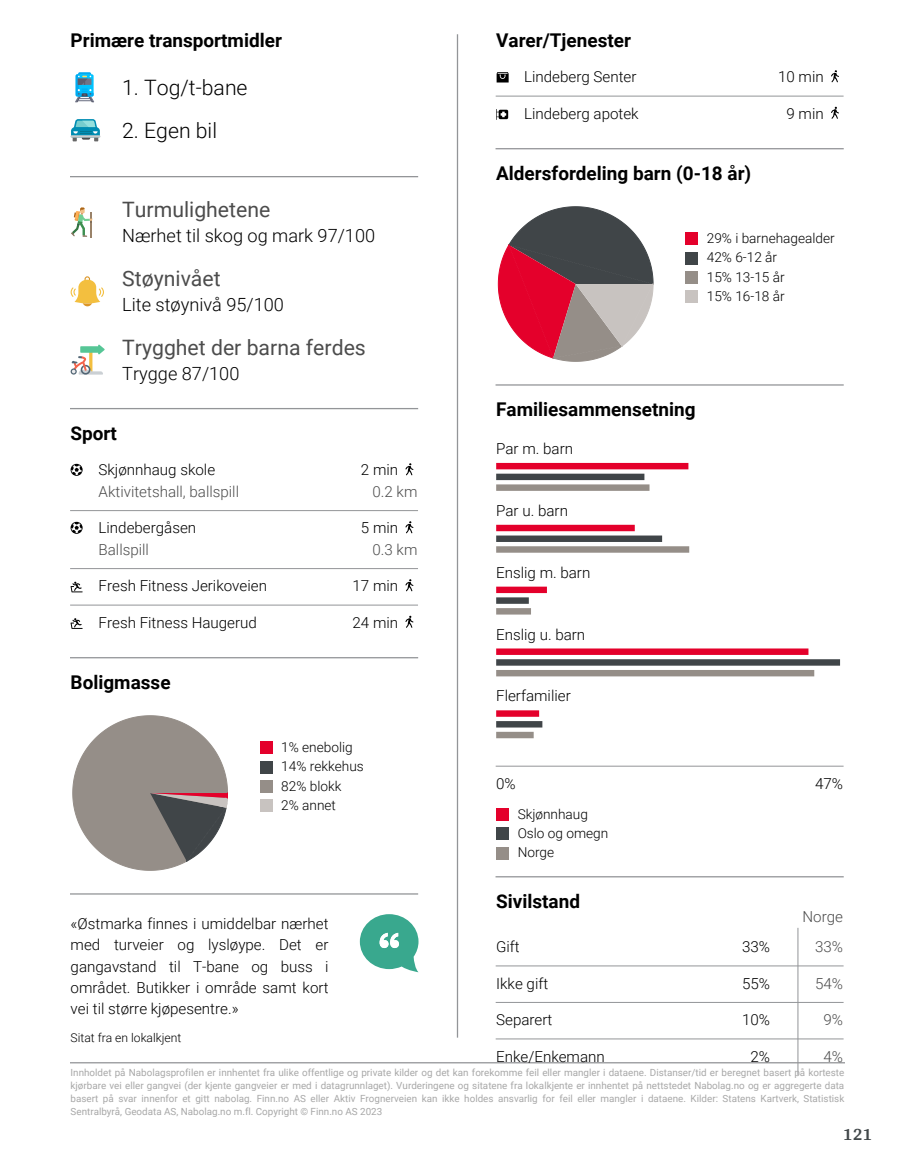
<style>
.page{position:relative;width:915px;height:1172px;background:#fff}
.page>*{position:absolute;margin:0;border:0;box-sizing:border-box;transform-origin:0 0}
.t1{font:21.15px "Roboto";color:#4c4c4c}
.t2{font:300 21.15px "Roboto";color:#000}
.t3{font:700 18.9px "Roboto";color:#000}
.t4{font:300 18.15px "Roboto";color:#000}
.t5{font:700 18px "Arya";color:#414749}
.t6{font:300 15.15px/21.5px "Roboto";color:#000;text-align:justify}
.t7{font:300 15.15px "Roboto";color:#4c4c4c}
.t8{font:300 13.65px/19.4px "Roboto";color:#000}
.t9{font:300 12.15px "Roboto";color:#000}
.t10{font:9.9px/12.9px "Roboto";color:#a8a8a8;text-align:justify}
</style>
<div class="page">
<hr style="left:456px;top:35px;width:2px;height:1002px;background:#939598">
<hr style="left:71px;top:1062px;width:773px;height:1px;background:#939598">
<svg style="left:75px;top:72px;width:19px;height:30px"></svg>
<svg style="left:71px;top:119px;width:29px;height:22px"></svg>
<hr style="left:71px;top:176px;width:346px;height:1px;background:#939598">
<svg style="left:71px;top:207px;width:22px;height:30px"></svg>
<svg style="left:71px;top:276px;width:33px;height:30px"></svg>
<svg style="left:71px;top:344px;width:34px;height:31px"></svg>
<hr style="left:71px;top:408px;width:346px;height:1px;background:#939598">
<svg style="left:71px;top:464px;width:12px;height:12px"></svg>
<svg style="left:405px;top:463px;width:8px;height:12px"></svg>
<hr style="left:71px;top:510px;width:346px;height:1px;background:#939598">
<svg style="left:71px;top:522px;width:12px;height:12px"></svg>
<svg style="left:405px;top:521px;width:8px;height:12px"></svg>
<hr style="left:71px;top:568px;width:346px;height:1px;background:#939598">
<svg style="left:71px;top:582px;width:12px;height:10px"></svg>
<svg style="left:405px;top:579px;width:8px;height:12px"></svg>
<hr style="left:71px;top:605px;width:346px;height:1px;background:#939598">
<svg style="left:71px;top:618px;width:12px;height:11px"></svg>
<svg style="left:405px;top:616px;width:8px;height:12px"></svg>
<hr style="left:71px;top:657px;width:346px;height:1px;background:#939598">
<svg style="left:72px;top:715px;width:156px;height:156px"></svg>
<div style="left:260px;top:741px;width:12px;height:13px;background:#e4002b"></div>
<div style="left:260px;top:761px;width:12px;height:13px;background:#404548"></div>
<div style="left:260px;top:780px;width:12px;height:13px;background:#958e88"></div>
<div style="left:260px;top:799px;width:12px;height:13px;background:#c8c3c0"></div>
<hr style="left:71px;top:893px;width:346px;height:1px;background:#939598">
<svg style="left:360px;top:914px;width:58px;height:58px"></svg>
<svg style="left:496px;top:72px;width:12px;height:11px"></svg>
<svg style="left:831px;top:70px;width:7px;height:12px"></svg>
<hr style="left:496px;top:96px;width:346px;height:1px;background:#939598">
<svg style="left:496px;top:109px;width:12px;height:11px"></svg>
<svg style="left:831px;top:107px;width:7px;height:12px"></svg>
<hr style="left:496px;top:148px;width:346px;height:1px;background:#939598">
<svg style="left:497px;top:206px;width:156px;height:156px"></svg>
<div style="left:685px;top:232px;width:13px;height:13px;background:#e4002b"></div>
<div style="left:685px;top:252px;width:13px;height:13px;background:#404548"></div>
<div style="left:685px;top:271px;width:13px;height:13px;background:#958e88"></div>
<div style="left:685px;top:290px;width:13px;height:13px;background:#c8c3c0"></div>
<hr style="left:496px;top:384px;width:346px;height:2px;background:#939598">
<div style="left:496px;top:463px;width:192px;height:6px;background:#e4002b"></div>
<div style="left:496px;top:474px;width:148px;height:6px;background:#404548"></div>
<div style="left:496px;top:484px;width:153px;height:7px;background:#958e88"></div>
<div style="left:496px;top:525px;width:138px;height:6px;background:#e4002b"></div>
<div style="left:496px;top:535px;width:166px;height:7px;background:#404548"></div>
<div style="left:496px;top:546px;width:193px;height:7px;background:#958e88"></div>
<div style="left:496px;top:587px;width:50px;height:6px;background:#e4002b"></div>
<div style="left:496px;top:597px;width:32px;height:7px;background:#404548"></div>
<div style="left:496px;top:608px;width:35px;height:6px;background:#958e88"></div>
<div style="left:496px;top:648px;width:312px;height:7px;background:#e4002b"></div>
<div style="left:496px;top:659px;width:343px;height:7px;background:#404548"></div>
<div style="left:496px;top:670px;width:318px;height:6px;background:#958e88"></div>
<div style="left:496px;top:710px;width:43px;height:7px;background:#e4002b"></div>
<div style="left:496px;top:721px;width:46px;height:6px;background:#404548"></div>
<div style="left:496px;top:732px;width:37px;height:6px;background:#958e88"></div>
<hr style="left:496px;top:766px;width:346px;height:1px;background:#939598">
<div style="left:496px;top:808px;width:13px;height:13px;background:#e4002b"></div>
<div style="left:496px;top:827px;width:13px;height:13px;background:#404548"></div>
<div style="left:496px;top:847px;width:13px;height:12px;background:#958e88"></div>
<hr style="left:496px;top:876px;width:346px;height:1px;background:#939598">
<hr style="left:797px;top:928px;width:1px;height:146px;background:#939598">
<hr style="left:496px;top:966px;width:346px;height:1px;background:#939598">
<hr style="left:496px;top:1002px;width:346px;height:1px;background:#939598">
<hr style="left:496px;top:1039px;width:346px;height:1px;background:#939598">
<h2 class="t3" style="left:71px;top:27px;width:213px">Primære transportmidler</h2>
<h1 class="t2" style="left:122px;top:73px;width:127px">1. Tog/t-bane</h1>
<h1 class="t2" style="left:122px;top:116px;width:96px">2. Egen bil</h1>
<h1 class="t1" style="left:122px;top:195px;width:150px">Turmulighetene</h1>
<h3 class="t4" style="left:122px;top:223px;width:254px">Nærhet til skog og mark 97/100</h3>
<h1 class="t1" style="left:122px;top:264px;width:100px">Støynivået</h1>
<h3 class="t4" style="left:122px;top:292px;width:163px">Lite støynivå 95/100</h3>
<h1 class="t1" style="left:122px;top:332px;width:245px">Trygghet der barna ferdes</h1>
<h3 class="t4" style="left:122px;top:360px;width:119px">Trygge 87/100</h3>
<h2 class="t3" style="left:71px;top:420px;width:48px">Sport</h2>
<h3 class="t6" style="left:98px;top:459px;width:118px">Skjønnhaug skole</h3>
<h3 class="t6" style="left:361px;top:459px;width:39px">2 min</h3>
<h3 class="t7" style="left:98px;top:481px;width:142px">Aktivitetshall, ballspill</h3>
<h3 class="t7" style="left:372px;top:481px;width:46px">0.2 km</h3>
<h3 class="t6" style="left:98px;top:517px;width:99px">Lindebergåsen</h3>
<h3 class="t6" style="left:361px;top:517px;width:39px">5 min</h3>
<h3 class="t7" style="left:98px;top:539px;width:52px">Ballspill</h3>
<h3 class="t7" style="left:372px;top:539px;width:46px">0.3 km</h3>
<h3 class="t6" style="left:98px;top:575px;width:170px">Fresh Fitness Jerikoveien</h3>
<h3 class="t6" style="left:352px;top:575px;width:47px">17 min</h3>
<h3 class="t6" style="left:98px;top:611px;width:160px">Fresh Fitness Haugerud</h3>
<h3 class="t6" style="left:352px;top:611px;width:47px">24 min</h3>
<h2 class="t3" style="left:71px;top:669px;width:101px">Boligmasse</h2>
<h2 class="t3" style="left:496px;top:27px;width:136px">Varer/Tjenester</h2>
<h3 class="t6" style="left:524px;top:66px;width:114px">Lindeberg Senter</h3>
<h3 class="t6" style="left:777px;top:66px;width:47px">10 min</h3>
<h3 class="t6" style="left:524px;top:102px;width:116px">Lindeberg apotek</h3>
<h3 class="t6" style="left:786px;top:102px;width:39px">9 min</h3>
<h2 class="t3" style="left:496px;top:160px;width:256px">Aldersfordeling barn (0-18 år)</h2>
<h3 class="t8" style="left:706px;top:228px;width:129px">29% i barnehagealder<br>42% 6-12 år<br>15% 13-15 år<br>15% 16-18 år</h3>
<h2 class="t3" style="left:496px;top:396px;width:201px">Familiesammensetning</h2>
<h3 class="t6" style="left:496px;top:437px;width:78px">Par m. barn</h3>
<h3 class="t6" style="left:496px;top:499px;width:73px">Par u. barn</h3>
<h3 class="t6" style="left:496px;top:561px;width:96px">Enslig m. barn</h3>
<h3 class="t6" style="left:496px;top:623px;width:91px">Enslig u. barn</h3>
<h3 class="t6" style="left:496px;top:685px;width:76px">Flerfamilier</h3>
<h3 class="t8" style="left:281px;top:737px;width:84px">1% enebolig<br>14% rekkehus<br>82% blokk<br>2% annet</h3>
<h3 class="t6" style="left:496px;top:772px;width:21px">0%</h3>
<h3 class="t6" style="left:814px;top:772px;width:29px">47%</h3>
<h3 class="t8" style="left:517px;top:803px;width:92px">Skjønnhaug<br>Oslo og omegn<br>Norge</h3>
<h2 class="t3" style="left:496px;top:888px;width:85px">Sivilstand</h2>
<h3 class="t7" style="left:802px;top:906px;width:42px">Norge</h3>
<h3 class="t6" style="left:496px;top:935px;width:25px">Gift</h3>
<h3 class="t6" style="left:741px;top:935px;width:29px">33%</h3>
<h3 class="t7" style="left:814px;top:936px;width:29px">33%</h3>
<h3 class="t6" style="left:496px;top:972px;width:54px">Ikke gift</h3>
<h3 class="t6" style="left:741px;top:972px;width:29px">55%</h3>
<h3 class="t7" style="left:814px;top:973px;width:29px">54%</h3>
<h3 class="t6" style="left:496px;top:1008px;width:58px">Separert</h3>
<h3 class="t6" style="left:741px;top:1008px;width:29px">10%</h3>
<h3 class="t7" style="left:823px;top:1009px;width:21px">9%</h3>
<h3 class="t6" style="left:496px;top:1045px;width:110px">Enke/Enkemann</h3>
<h3 class="t6" style="left:750px;top:1045px;width:21px">2%</h3>
<h3 class="t7" style="left:823px;top:1046px;width:21px">4%</h3>
<p class="t10" style="left:71px;top:1066px;width:775px">Innholdet på Nabolagsprofilen er innhentet fra ulike offentlige og private kilder og det kan forekomme feil eller mangler i dataene. Distanser/tid er beregnet basert på korteste kjørbare vei eller gangvei (der kjente gangveier er med i datagrunnlaget). Vurderingene og sitatene fra lokalkjente er innhentet på nettstedet Nabolag.no og er aggregerte data basert på svar innenfor et gitt nabolag. Finn.no AS eller Aktiv Frognerveien kan ikke holdes ansvarlig for feil eller mangler i dataene. Kilder: Statens Kartverk, Statistisk Sentralbyrå, Geodata AS, Nabolag.no m.fl. Copyright © Finn.no AS 2023</p>
<h3 class="t6" style="left:71px;top:912px;width:259px">«Østmarka finnes i umiddelbar nærhet med turveier og lysløype. Det er gangavstand til T-bane og buss i området. Butikker i område samt kort vei til større kjøpesentre.»</h3>
<p class="t9" style="left:71px;top:1029px;width:112px">Sitat fra en lokalkjent</p>
<h3 class="t5" style="left:842px;top:1123px;width:31px">121</h3>
</div>
